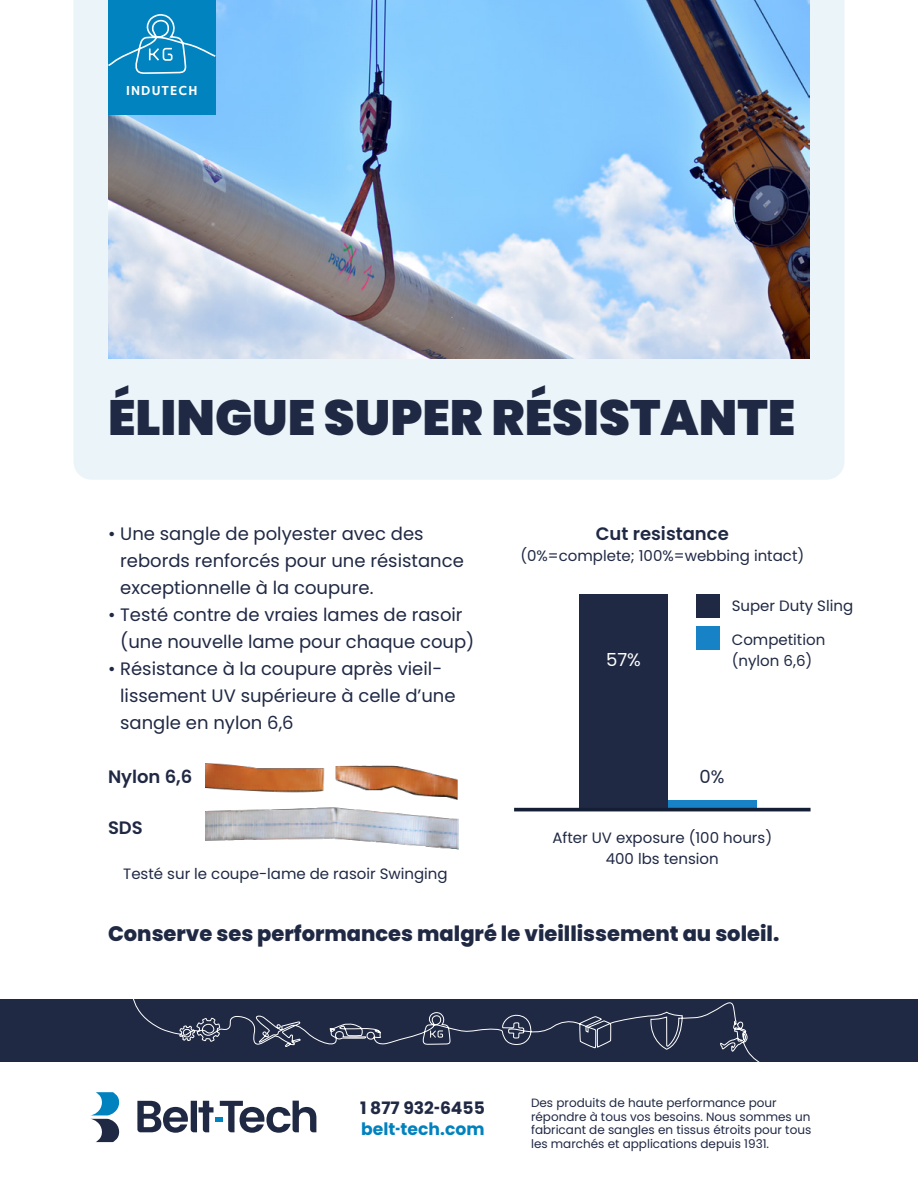
<style>
.page{position:relative;width:918px;height:1188px;background:#fff}
.page>*{position:absolute;margin:0;border:0;box-sizing:border-box;transform-origin:0 0}
.t1{font:900 49.5px "Poppins";color:#202944}
.t2{font:800 21px "Poppins";color:#202944}
.t3{font:18px/27px "Poppins";color:#202944}
.t4{font:600 18px "Poppins";color:#202944}
.t5{font:18px "Poppins";color:#fff}
.t6{font:700 17.1px "Poppins";letter-spacing:.005em;color:#0082be}
.t7{font:700 17.1px "Poppins";color:#202944}
.t8{font:15px/21px "Poppins";color:#202944;text-align:center}
.t9{font:700 13.5px "Foundry Sterling";letter-spacing:.08em;color:#fff}
.t10{font:12px/13.5px "Poppins";color:#202944}
</style>
<div class="page">
<div style="left:73px;top:0;width:772px;height:480px;background:#ebf5f9"></div>
<img style="left:108px;top:0;width:702px;height:358px">
<div style="left:0;top:1000px;width:918px;height:62px;background:#202944"></div>
<svg style="left:127px;top:999px;width:703px;height:63px"></svg>
<svg style="left:430px;top:1030px;width:13px;height:8px"></svg>
<svg style="left:90px;top:1092px;width:30px;height:50px"></svg>
<svg style="left:137px;top:1101px;width:179px;height:32px"></svg>
<div style="left:108px;top:0;width:108px;height:114px;background:#0083bf"></div>
<svg style="left:106px;top:13px;width:111px;height:62px"></svg>
<div style="left:579px;top:594px;width:89px;height:216px;background:#202944"></div>
<div style="left:668px;top:800px;width:88px;height:10px;background:#1782c5"></div>
<hr style="left:514px;top:808px;width:297px;height:3px;background:#141f36">
<div style="left:697px;top:594px;width:23px;height:24px;background:#202944"></div>
<div style="left:697px;top:626px;width:23px;height:24px;background:#1782c5"></div>
<img style="left:205px;top:763px;width:254px;height:87px">
<p class="t9" style="left:126px;top:82px;width:73px">INDUTECH</p>
<h1 class="t1" style="left:108px;top:389px;width:689px">ÉLINGUE SUPER RÉSISTANTE</h1>
<p class="t3" style="left:120px;top:520px;width:345px;text-indent:-12px">• Une sangle de polyester avec des rebords renforcés pour une résistance exceptionnelle à la coupure.</p>
<p class="t3" style="left:120px;top:601px;width:356px;text-indent:-12px">• Testé contre de vraies lames de rasoir (une nouvelle lame pour chaque coup)</p>
<p class="t3" style="left:120px;top:655px;width:337px;text-indent:-12px">• Résistance à la coupure après vieil&shy;lissement UV supérieure à celle d’une sangle en nylon 6,6</p>
<p class="t4" style="left:108px;top:766px;width:86px">Nylon 6,6</p>
<p class="t4" style="left:108px;top:817px;width:36px">SDS</p>
<p class="t8" style="left:123px;top:864px;width:326px">Testé sur le coupe-lame de rasoir Swinging</p>
<p class="t4" style="left:596px;top:523px;width:135px">Cut resistance</p>
<p class="t8" style="left:520px;top:545px;width:285px">(0%=complete; 100%=webbing intact)</p>
<p class="t8" style="left:732px;top:596px;width:123px">Super Duty Sling</p>
<p class="t8" style="left:732px;top:629px;width:95px">Competition</p>
<p class="t5" style="left:606px;top:649px;width:36px">57%</p>
<p class="t8" style="left:732px;top:650px;width:82px">(nylon 6,6)</p>
<p class="t3" style="left:700px;top:764px;width:26px">0%</p>
<p class="t8" style="left:552px;top:827px;width:221px">After UV exposure (100 hours)<br>400 lbs tension</p>
<p class="t2" style="left:108px;top:922px;width:673px">Conserve ses performances malgré le vieillissement au soleil.</p>
<p class="t7" style="left:360px;top:1098px;width:126px">1 877 932-6455</p>
<p class="t6" style="left:361px;top:1119px;width:125px">belt-tech.com</p>
<p class="t10" style="left:531px;top:1097px;width:282px">Des produits de haute performance pour répondre à tous vos besoins. Nous sommes un fabricant de sangles en tissus étroits pour tous les marchés et applications depuis 1931.</p>
</div>
